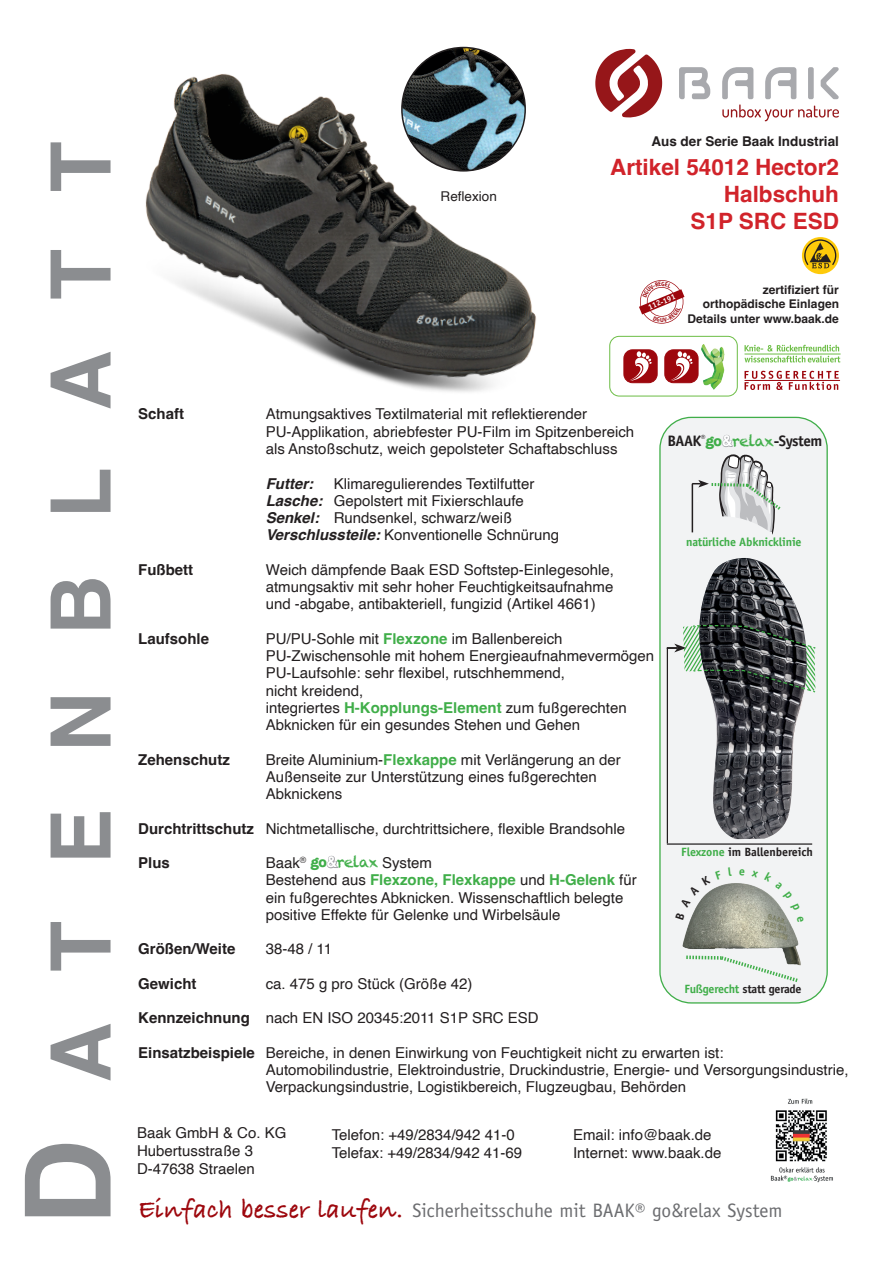
<style>
.page{position:relative;width:893px;height:1263px;background:#fff}
.page>*{position:absolute;margin:0;border:0;box-sizing:border-box;transform-origin:0 0}
.t1{font:700 83.25px "Helvetica";letter-spacing:.68em;color:#8b8d90}
.t2{font:700 22.5px "Helvetica";color:#d1232a}
.t3{font:19.5px "Officina Sans";color:#6c6d70}
.t4{font:700 15.15px "Officina Sans";letter-spacing:-.03em;color:#231f20}
.t5{font:15px "Helvetica";color:#231f20}
.t6{font:700 15px "Helvetica";color:#231f20}
.t7{font:700 15px "Helvetica";color:#40ae49}
.t8{font:italic 700 15px "Helvetica";color:#231f20}
.t9{font:700 13.5px "Helvetica";color:#231f20}
.t10{font:13.5px "Helvetica";color:#231f20}
.t11{font:700 12px "Helvetica";color:#231f20}
.t12{font:700 12px "Officina Sans";letter-spacing:-.02em;color:#231f20}
.t13{font:700 12px "Officina Sans";letter-spacing:-.02em;color:#40ae49}
.t14{font:700 7.8px "Officina Sans";color:#fff}
.s1{font-size:119.1px}
.s2{font-weight:700;font-style:italic}
.s3{font-weight:700;color:#40ae49}
.s4{font-weight:700}
.s5{font-family:"American Typewriter";font-weight:700;color:#40ae49}
.s6{font-weight:700;color:#a4a5a9}
.s7{font-family:"Chalkduster";color:#40ae49}
.s8{font-weight:400;color:#231f20}
.s9{font-family:"American Typewriter";color:#40ae49}
.s10{font-family:"Helvetica";color:#a4a5a9}
.s11{font-family:"Chalkduster";font-weight:400;color:#40ae49}
.s12{color:#40ae49}
.s13{font-family:"Bradley Hand ITCTT";font-weight:700;font-size:27px;color:#9d070d}
</style>
<div class="page">
<img style="left:770px;top:1098px;width:63px;height:85px">
<img style="left:145px;top:46px;width:391px;height:346px">
<svg style="left:802px;top:237px;width:37px;height:37px"></svg>
<svg style="left:804px;top:239px;width:32px;height:29px"></svg>
<div style="left:609px;top:336px;width:129px;height:60px;border:1px solid #6cbd45;border-radius:10px"></div>
<img style="left:698px;top:345px;width:27px;height:44px">
<div style="left:624px;top:350px;width:33px;height:33px;background:#9d070d;border-radius:9px"></div>
<div style="left:623px;top:349px;width:34px;height:34px;border:1px solid #9d070d;border-radius:9px"></div>
<svg style="left:630px;top:351px;width:22px;height:30px"></svg>
<div style="left:665px;top:350px;width:33px;height:33px;background:#9d070d;border-radius:9px"></div>
<div style="left:664px;top:349px;width:34px;height:34px;border:1px solid #9d070d;border-radius:9px"></div>
<svg style="left:671px;top:351px;width:22px;height:30px"></svg>
<svg style="left:744px;top:371px;width:95px;height:19px"></svg>
<hr style="left:744px;top:380px;width:96px;height:1px;background:#9d070d">
<svg style="left:744px;top:345px;width:96px;height:17px"></svg>
<hr style="left:744px;top:354px;width:97px;height:1px;background:#6cbd45">
<div style="left:660px;top:417px;width:167px;height:586px;background:#f2f3f4;border-radius:31px"></div>
<div style="left:659px;top:417px;width:169px;height:586px;border:1px solid #40ae49;border-radius:31px"></div>
<svg style="left:692px;top:454px;width:89px;height:81px"></svg>
<hr style="left:667px;top:648px;width:1px;height:195px;background:#231f20">
<hr style="left:667px;top:843px;width:145px;height:2px;background:#231f20">
<img style="left:699px;top:558px;width:105px;height:281px">
<svg style="left:667px;top:625px;width:149px;height:68px"></svg>
<img style="left:682px;top:883px;width:117px;height:70px">
<svg style="left:686px;top:953px;width:115px;height:29px"></svg>
<img style="left:402px;top:48px;width:123px;height:123px;border-radius:62px">
<svg style="left:679px;top:67px;width:31px;height:32px"></svg>
<svg style="left:595px;top:49px;width:67px;height:69px"></svg>
<svg style="left:722px;top:67px;width:117px;height:54px"></svg>
<svg style="left:639px;top:280px;width:46px;height:44px"></svg>
<svg style="left:682px;top:883px;width:40px;height:37px"></svg>
<svg style="left:752px;top:883px;width:47px;height:40px"></svg>
<p class="t1" style="left:30px;top:1225px;width:1085px;rotate:-90deg"><span class="s1">D</span>atenblatt</p>
<p class="t10" style="left:441px;top:186px;width:58px">Reflexion</p>
<p class="t9" style="left:651px;top:133px;width:189px">Aus der Serie Baak Industrial</p>
<p class="t2" style="left:610px;top:153px;width:230px">Artikel 54012 Hector2</p>
<p class="t2" style="left:724px;top:180px;width:117px">Halbschuh</p>
<p class="t2" style="left:691px;top:207px;width:150px">S1P SRC ESD</p>
<p class="t14" style="left:646px;top:303px;width:30px;rotate:-23deg">112-191</p>
<p class="t11" style="left:763px;top:282px;width:78px">zertifiziert für</p>
<p class="t11" style="left:703px;top:297px;width:138px">orthopädische Einlagen</p>
<p class="t11" style="left:687px;top:311px;width:153px">Details unter www.baak.de</p>
<p class="t6" style="left:138px;top:405px;width:47px">Schaft</p>
<p class="t5" style="left:266px;top:403px;width:323px">Atmungsaktives Textilmaterial mit reflektierender</p>
<p class="t5" style="left:266px;top:420px;width:370px">PU-Applikation, abriebfester PU-Film im Spitzenbereich</p>
<p class="t5" style="left:266px;top:437px;width:353px">als Anstoßschutz, weich gepolsteter Schaftabschluss</p>
<p class="t8" style="left:266px;top:474px;width:49px">Futter:</p>
<p class="t5" style="left:334px;top:472px;width:202px">Klimaregulierendes Textilfutter</p>
<p class="t5" style="left:266px;top:489px;width:260px"><span class="s2">Lasche:</span> Gepolstert mit Fixierschlaufe</p>
<p class="t5" style="left:266px;top:506px;width:248px"><span class="s2">Senkel:</span> Rundsenkel, schwarz/weiß</p>
<p class="t5" style="left:266px;top:523px;width:295px"><span class="s2">Verschlussteile:</span> Konventionelle Schnürung</p>
<p class="t6" style="left:138px;top:560px;width:56px">Fußbett</p>
<p class="t5" style="left:266px;top:558px;width:350px">Weich dämpfende Baak ESD Softstep-Einlegesohle,</p>
<p class="t5" style="left:266px;top:575px;width:349px">atmungsaktiv mit sehr hoher Feuchtigkeitsaufnahme</p>
<p class="t5" style="left:266px;top:592px;width:332px">und -abgabe, antibakteriell, fungizid (Artikel 4661)</p>
<p class="t6" style="left:138px;top:629px;width:72px">Laufsohle</p>
<p class="t5" style="left:266px;top:627px;width:298px">PU/PU-Sohle mit <span class="s3">Flexzone</span> im Ballenbereich</p>
<p class="t5" style="left:266px;top:644px;width:390px">PU-Zwischensohle mit hohem Energieaufnahmevermögen</p>
<p class="t5" style="left:266px;top:661px;width:301px">PU-Laufsohle: sehr flexibel, rutschhemmend,</p>
<p class="t5" style="left:266px;top:679px;width:99px">nicht kreidend,</p>
<p class="t5" style="left:266px;top:696px;width:362px">integriertes <span class="s3">H-Kopplungs-Element</span> zum fußgerechten</p>
<p class="t5" style="left:266px;top:713px;width:316px">Abknicken für ein gesundes Stehen und Gehen</p>
<p class="t6" style="left:138px;top:750px;width:93px">Zehenschutz</p>
<p class="t5" style="left:266px;top:748px;width:357px">Breite Aluminium-<span class="s3">Flexkappe</span> mit Verlängerung an der</p>
<p class="t5" style="left:266px;top:765px;width:332px">Außenseite zur Unterstützung eines fußgerechten</p>
<p class="t5" style="left:266px;top:782px;width:78px">Abknickens</p>
<p class="t5" style="left:138px;top:817px;width:488px"><span class="s4">Durchtrittschutz</span> Nichtmetallische, durchtrittsichere, flexible Brandsohle</p>
<p class="t6" style="left:138px;top:854px;width:33px">Plus</p>
<p class="t5" style="left:266px;top:851px;width:168px">Baak<sup>®</sup> <span class="s5">go</span><span class="s6">&amp;</span><span class="s7">relax</span> System</p>
<p class="t7" style="left:266px;top:871px;width:373px"><span class="s8">Bestehend aus</span> Flexzone, Flexkappe <span class="s8">und</span> H-Gelenk <span class="s8">für</span></p>
<p class="t5" style="left:266px;top:886px;width:359px">ein fußgerechtes Abknicken. Wissenschaftlich belegte</p>
<p class="t5" style="left:266px;top:903px;width:296px">positive Effekte für Gelenke und Wirbelsäule</p>
<p class="t6" style="left:138px;top:940px;width:99px">Größen/Weite</p>
<p class="t5" style="left:266px;top:937px;width:68px">38-48 / 11</p>
<p class="t6" style="left:138px;top:974px;width:60px">Gewicht</p>
<p class="t5" style="left:266px;top:972px;width:208px">ca. 475 g pro Stück (Größe 42)</p>
<p class="t5" style="left:138px;top:1006px;width:402px"><span class="s4">Kennzeichnung</span> nach EN ISO 20345:2011 S1P SRC ESD</p>
<p class="t5" style="left:138px;top:1041px;width:587px"><span class="s4">Einsatzbeispiele</span> Bereiche, in denen Einwirkung von Feuchtigkeit nicht zu erwarten ist:</p>
<p class="t5" style="left:266px;top:1058px;width:584px">Automobilindustrie, Elektroindustrie, Druckindustrie, Energie- und Versorgungsindustrie,</p>
<p class="t5" style="left:266px;top:1075px;width:422px">Verpackungsindustrie, Logistikbereich, Flugzeugbau, Behörden</p>
<p class="t5" style="left:137px;top:1121px;width:151px">Baak GmbH &amp; Co. KG</p>
<p class="t5" style="left:137px;top:1139px;width:117px">Hubertusstraße 3</p>
<p class="t5" style="left:137px;top:1157px;width:119px">D-47638 Straelen</p>
<p class="t4" style="left:667px;top:432px;width:156px">BAAK<sup>®</sup><span class="s9">go</span><span class="s10">&amp;</span><span class="s11">relax</span>-System</p>
<p class="t13" style="left:686px;top:534px;width:117px">natürliche Abknicklinie</p>
<p class="t12" style="left:681px;top:845px;width:133px"><span class="s12">Flexzone</span> im Ballenbereich</p>
<p class="t12" style="left:684px;top:981px;width:119px"><span class="s12">Fußgerecht</span> statt gerade</p>
<p class="t5" style="left:573px;top:1123px;width:140px">Email: info@baak.de</p>
<p class="t5" style="left:573px;top:1141px;width:150px">Internet: www.baak.de</p>
<p class="t3" style="left:138px;top:1199px;width:646px"><span class="s13">Einfach besser laufen.</span> Sicherheitsschuhe mit BAAK® go&amp;relax System</p>
<p class="t5" style="left:332px;top:1123px;width:185px">Telefon: +49/2834/942 41-0</p>
<p class="t5" style="left:332px;top:1141px;width:192px">Telefax: +49/2834/942 41-69</p>
</div>
